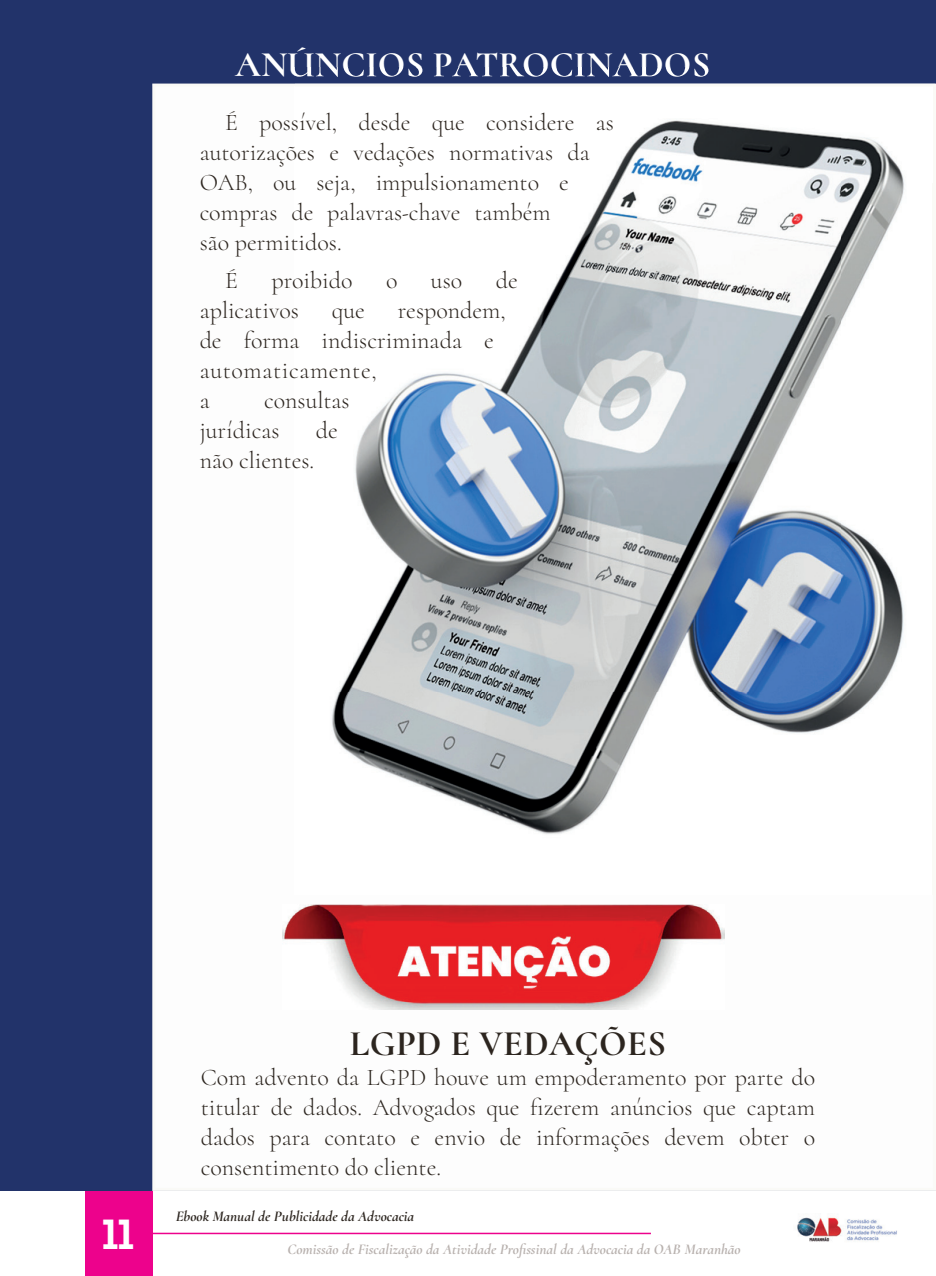
<style>
.page{position:relative;width:936px;height:1276px;background:#fff}
.page>*{position:absolute;margin:0;border:0;box-sizing:border-box;transform-origin:0 0}
.t1{font:700 42px "Nexa";color:#fff}
.t2{font:700 36px "Cormorant";color:#fff}
.t3{font:700 36px "Cormorant";letter-spacing:.01em;color:#2c251f}
.t4{font:300 24px/30px "Cormorant";color:#2c251f}
.t5{font:italic 700 15px "Cormorant";color:#b8b1ae}
.t6{font:italic 700 15px "Cormorant";color:#2c251f}
</style>
<div class="page">
<div style="left:85px;top:1191px;width:67px;height:85px;background:#ed028c"></div>
<hr style="left:152px;top:1232px;width:499px;height:2px;background:#ed028c">
<img style="left:797px;top:1217px;width:100px;height:25px">
<div style="left:0;top:0;width:935px;height:1191px;background:#22336a"></div>
<div style="left:152px;top:84px;width:783px;height:1107px;background:#fdfdfd"></div>
<img style="left:295px;top:68px;width:639px;height:116px">
<img style="left:295px;top:87px;width:637px;height:807px">
<img style="left:932px;top:184px;width:2px;height:710px">
<img style="left:295px;top:67px;width:413px;height:10px">
<img style="left:282px;top:904px;width:443px;height:105px">
<h2 class="t2" style="left:235px;top:42px;width:476px">ANÚNCIOS PATROCINADOS</h2>
<p class="t4" style="left:200px;top:107px;width:416px;text-indent:26px">É possível, desde que considere as autorizações e vedações normativas da<br>OAB, ou seja, impulsionamento e compras de palavras-chave também<br>são permitidos.</p>
<p class="t4" style="left:225px;top:265px;width:14px">É</p>
<p class="t4" style="left:271px;top:265px;width:83px">proibido</p>
<p class="t4" style="left:386px;top:265px;width:13px">o</p>
<p class="t4" style="left:431px;top:265px;width:33px">uso</p>
<p class="t4" style="left:496px;top:265px;width:24px">de</p>
<p class="t4" style="left:200px;top:295px;width:101px">aplicativos</p>
<p class="t4" style="left:332px;top:295px;width:35px">que</p>
<p class="t4" style="left:200px;top:295px;width:308px;text-indent:198px">respondem, de forma indiscriminada e automaticamente,<br>a</p>
<p class="t4" style="left:200px;top:385px;width:151px;text-indent:64px">consultas jurídicas</p>
<p class="t4" style="left:316px;top:415px;width:24px">de</p>
<p class="t4" style="left:200px;top:445px;width:116px">não clientes.</p>
<h1 class="t1" style="left:103px;top:1210px;width:32px">11</h1>
<h2 class="t3" style="left:350px;top:1020px;width:318px">LGPD E VEDAÇÕES</h2>
<p class="t4" style="left:201px;top:1061px;width:616px;text-align:justify">Com advento da LGPD houve um empoderamento por parte do titular de dados. Advogados que fizerem anúncios que captam dados para contato e envio de informações devem obter o consentimento do cliente.</p>
<p class="t6" style="left:176px;top:1207px;width:240px">Ebook Manual de Publicidade da Advocacia</p>
<p class="t5" style="left:287px;top:1240px;width:454px">Comissão de Fiscalização da Atividade Profissinal da Advocacia da OAB Maranhão</p>
</div>
